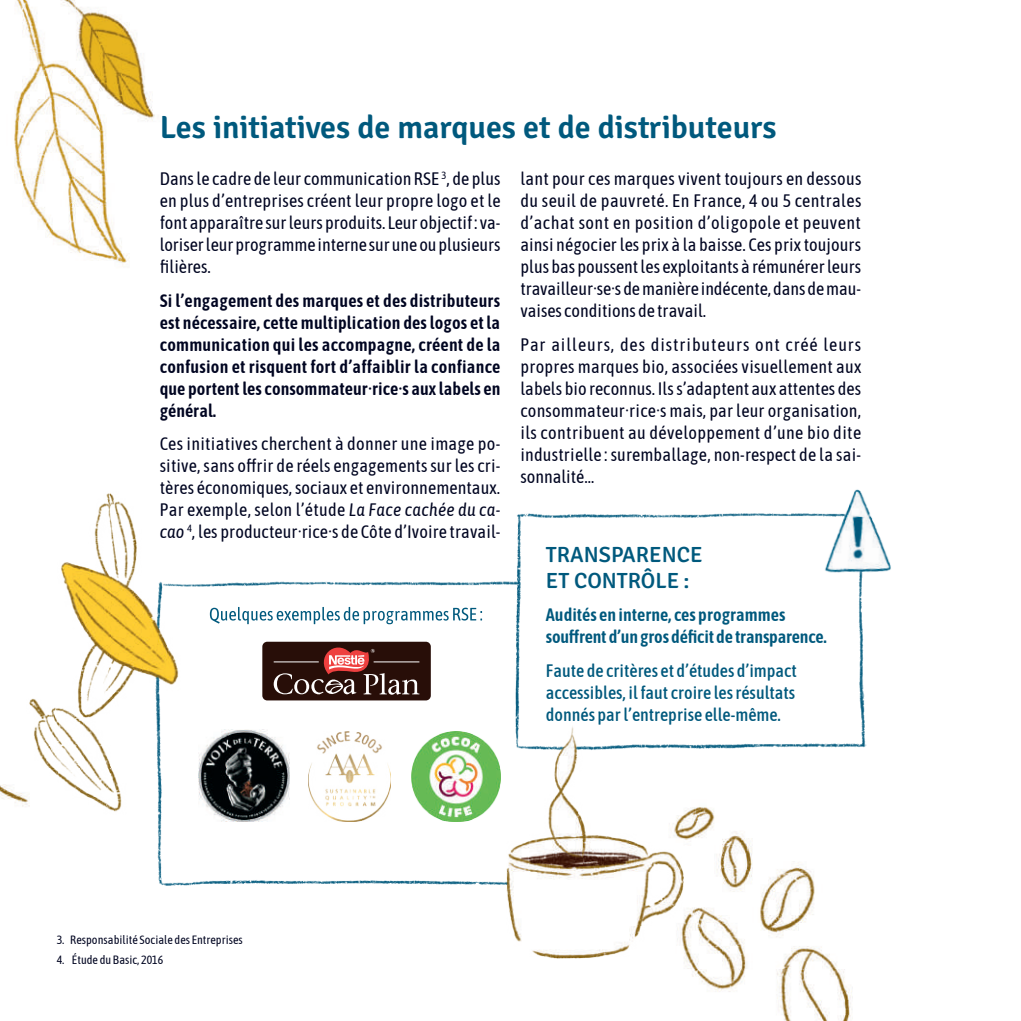
<style>
.page{position:relative;width:1021px;height:1021px;background:#fff}
.page>*{position:absolute;margin:0;border:0;box-sizing:border-box;transform-origin:0 0}
.t1{font:300 32px "Signika";color:#00597d}
.t2{font:500 22px/26.4px "Signika";color:#00597d}
.t3{font:18px/22px "Asap Condensed";color:#000521;text-align:justify}
.t4{font:600 18px/22px "Asap Condensed";letter-spacing:.005em;color:#000521;text-align:justify}
.t5{font:500 18px/22px "Asap Condensed";color:#00597d;text-align:justify}
.t6{font:600 18px/22px "Asap Condensed";letter-spacing:-.01em;color:#00597d}
.t7{font:12px "Asap Condensed";color:#000521}
.s1{font-style:italic}
</style>
<div class="page">
<img style="left:0;top:0;width:853px;height:1020px">
<img style="left:144px;top:440px;width:428px;height:541px">
<div style="left:262px;top:641px;width:169px;height:59px;background:#280e08;border-radius:5px"></div>
<svg style="left:273px;top:641px;width:146px;height:54px"></svg>
<img style="left:411px;top:731px;width:89px;height:90px">
<img style="left:308px;top:731px;width:83px;height:90px">
<img style="left:198px;top:729px;width:92px;height:92px">
<svg style="left:210px;top:607px;width:272px;height:17px"></svg>
<img style="left:515px;top:505px;width:352px;height:251px">
<img style="left:506px;top:725px;width:177px;height:233px">
<img style="left:27px;top:491px;width:168px;height:329px">
<img style="left:792px;top:458px;width:99px;height:140px">
<h1 class="t1" style="left:160px;top:104px;width:618px">Les initiatives de marques et de distributeurs</h1>
<p class="t3" style="left:160px;top:167px;width:342px">Dans le cadre de leur communication RSE <sup>3</sup>, de plus en plus d’entreprises créent leur propre logo et le font apparaître sur leurs produits. Leur objectif: va&shy;loriser leur programme interne sur une ou plusieurs filières.</p>
<p class="t4" style="left:160px;top:289px;width:342px">Si l’engagement des marques et des distributeurs est nécessaire, cette multiplication des logos et la communication qui les accompagne, créent de la confusion et risquent fort d’affaiblir la confiance que portent les consommateur·rice·s aux labels en général.</p>
<p class="t3" style="left:160px;top:432px;width:342px">Ces initiatives cherchent à donner une image po&shy;sitive, sans offrir de réels engagements sur les cri&shy;tères économiques, sociaux et environnementaux.<br>Par exemple, selon l’étude <span class="s1">La Face cachée du ca&shy;cao</span> <sup>4</sup>, les producteur·rice·s de Côte d’Ivoire travail-</p>
<p class="t3" style="left:520px;top:167px;width:342px">lant pour ces marques vivent toujours en dessous du seuil de pauvreté. En France, 4 ou 5 centrales d’achat sont en position d’oligopole et peuvent ainsi négocier les prix à la baisse. Ces prix toujours plus bas poussent les exploitants à rémunérer leurs travailleur·se·s de manière indécente, dans de mau&shy;vaises conditions de travail.</p>
<p class="t3" style="left:520px;top:333px;width:342px">Par ailleurs, des distributeurs ont créé leurs propres marques bio, associées visuellement aux labels bio reconnus. Ils s’adaptent aux attentes des consommateur·rice·s mais, par leur organisation, ils contribuent au développement d’une bio dite industrielle : suremballage, non-respect de la sai&shy;sonnalité…</p>
<p class="t7" style="left:57px;top:932px;width:187px">3. Responsabilité Sociale des Entreprises</p>
<p class="t7" style="left:57px;top:952px;width:108px">4. Étude du Basic, 2016</p>
<p class="t2" style="left:546px;top:539px;width:158px">TRANSPARENCE<br>ET CONTRÔLE :</p>
<p class="t6" style="left:546px;top:603px;width:282px">Audités en interne, ces programmes souffrent d’un gros déficit de transparence.</p>
<p class="t5" style="left:546px;top:658px;width:252px">Faute de critères et d’études d’impact accessibles, il faut croire les résultats donnés par l’entreprise elle-même.</p>
</div>
